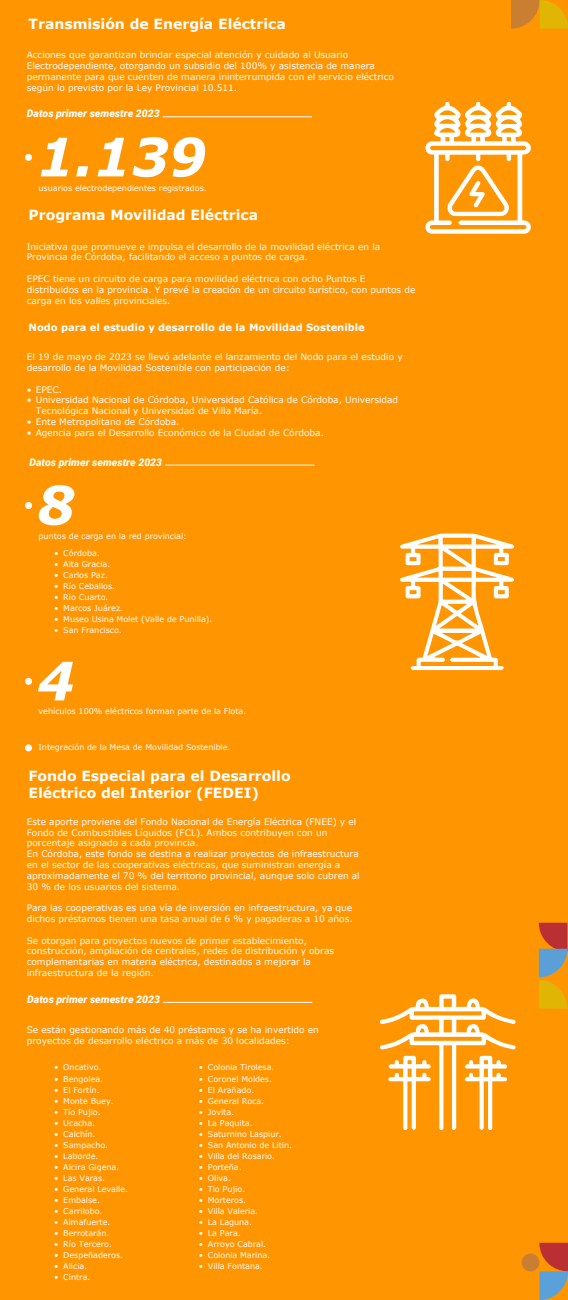
<style>
.page{position:relative;width:568px;height:1300px;background:#fff}
.page>*{position:absolute;margin:0;border:0;box-sizing:border-box;transform-origin:0 0}
.t1{font:italic 700 53px "Verdana";color:#fff}
.t2{font:700 14px/16.8px "Verdana";color:#fff}
.t3{font:italic 900 10.5px "Roboto";color:#fff}
.t4{font:700 10px "Verdana";color:#fff}
.t5{font:9px/10.8px "Verdana";color:#fff}
.t6{font:8px "Verdana";color:#fff}
</style>
<div class="page">
<div style="left:0;top:0;width:568px;height:1299px;background:#ff9500"></div>
<svg style="left:521px;top:1242px;width:47px;height:57px"></svg>
<svg style="left:511px;top:0;width:57px;height:29px"></svg>
<svg style="left:539px;top:922px;width:28px;height:86px"></svg>
<div style="left:25px;top:154px;width:7px;height:7px;background:#fff;border-radius:50%"></div>
<div style="left:25px;top:502px;width:7px;height:7px;background:#fff;border-radius:50%"></div>
<div style="left:25px;top:677px;width:7px;height:8px;background:#fff;border-radius:50%"></div>
<div style="left:25px;top:744px;width:7px;height:7px;background:#fff;border-radius:50%"></div>
<hr style="left:165px;top:464px;width:149px;height:1px;background:#fff">
<hr style="left:163px;top:1001px;width:149px;height:1px;background:#fff">
<hr style="left:163px;top:116px;width:149px;height:1px;background:#fff">
<svg style="left:425px;top:102px;width:106px;height:132px"></svg>
<svg style="left:400px;top:533px;width:114px;height:137px"></svg>
<svg style="left:380px;top:994px;width:136px;height:136px"></svg>
<h2 class="t2" style="left:29px;top:15px;width:259px">Transmisión de Energía Eléctrica</h2>
<p class="t5" style="left:27px;top:50px;width:369px">Acciones que garantizan brindar especial atención y cuidado al Usuario Electrodependiente, otorgando un subsidio del 100% y asistencia de manera permanente para que cuenten de manera ininterrumpida con el servicio eléctrico según lo previsto por la Ley Provincial 10.511.</p>
<p class="t3" style="left:27px;top:106px;width:134px">Datos primer semestre 2023</p>
<h1 class="t1" style="left:37px;top:120px;width:171px">1.139</h1>
<p class="t6" style="left:39px;top:182px;width:170px">usuarios electrodependientes registrados.</p>
<h2 class="t2" style="left:29px;top:206px;width:231px">Programa Movilidad Eléctrica</h2>
<p class="t5" style="left:27px;top:241px;width:355px">Iniciativa que promueve e impulsa el desarrollo de la movilidad eléctrica en la<br>Provincia de Córdoba, facilitando el acceso a puntos de carga.</p>
<p class="t5" style="left:27px;top:273px;width:390px">EPEC tiene un circuito de carga para movilidad eléctrica con ocho Puntos E distribuidos en la provincia. Y prevé la creación de un circuito turístico, con puntos de carga en los valles provinciales.</p>
<p class="t4" style="left:29px;top:320px;width:338px">Nodo para el estudio y desarrollo de la Movilidad Sostenible</p>
<p class="t5" style="left:27px;top:351px;width:377px">El 19 de mayo de 2023 se llevó adelante el lanzamiento del Nodo para el estudio y desarrollo de la Movilidad Sostenible con participación de:</p>
<p class="t5" style="left:27px;top:384px;width:37px">• EPEC.</p>
<p class="t5" style="left:36px;top:394px;width:364px;text-indent:-9px">• Universidad Nacional de Córdoba, Universidad Católica de Córdoba, Universidad<br>Tecnológica Nacional y Universidad de Villa María.</p>
<p class="t5" style="left:27px;top:416px;width:154px">• Ente Metropolitano de Córdoba.</p>
<p class="t5" style="left:27px;top:427px;width:299px">• Agencia para el Desarrollo Económico de la Ciudad de Córdoba.</p>
<p class="t3" style="left:29px;top:454px;width:134px">Datos primer semestre 2023</p>
<h1 class="t1" style="left:37px;top:467px;width:39px">8</h1>
<p class="t6" style="left:39px;top:530px;width:150px">puntos de carga en la red provincial:</p>
<p class="t6" style="left:54px;top:547px;width:47px">• Córdoba.</p>
<p class="t6" style="left:54px;top:558px;width:57px">• Alta Gracia.</p>
<p class="t6" style="left:54px;top:569px;width:55px">• Carlos Paz.</p>
<p class="t6" style="left:54px;top:580px;width:62px">• Río Ceballos.</p>
<p class="t6" style="left:54px;top:591px;width:56px">• Río Cuarto.</p>
<p class="t6" style="left:54px;top:602px;width:70px">• Marcos Juárez.</p>
<p class="t6" style="left:54px;top:613px;width:160px">• Museo Usina Molet (Valle de Punilla).</p>
<p class="t6" style="left:54px;top:624px;width:69px">• San Francisco.</p>
<h1 class="t1" style="left:37px;top:643px;width:39px">4</h1>
<p class="t6" style="left:39px;top:706px;width:209px">vehículos 100% eléctricos forman parte de la Flota.</p>
<p class="t6" style="left:39px;top:741px;width:193px">Integración de la Mesa de Movilidad Sostenible.</p>
<h2 class="t2" style="left:29px;top:767px;width:264px">Fondo Especial para el Desarrollo<br>Eléctrico del Interior (FEDEI)</h2>
<p class="t5" style="left:27px;top:816px;width:334px">Este aporte proviene del Fondo Nacional de Energía Eléctrica (FNEE) y el Fondo de Combustibles Líquidos (FCL). Ambos contribuyen con un porcentaje asignado a cada provincia.<br>En Córdoba, este fondo se destina a realizar proyectos de infraestructura en el sector de las cooperativas eléctricas, que suministran energía a aproximadamente el 70 % del territorio provincial, aunque solo cubren al 30 % de los usuarios del sistema.</p>
<p class="t5" style="left:27px;top:902px;width:327px">Para las cooperativas es una vía de inversión en infraestructura, ya que dichos préstamos tienen una tasa anual de 6 % y pagaderas a 10 años.</p>
<p class="t5" style="left:27px;top:934px;width:309px">Se otorgan para proyectos nuevos de primer establecimiento, construcción, ampliación de centrales, redes de distribución y obras complementarias en materia eléctrica, destinados a mejorar la infraestructura de la región.</p>
<p class="t3" style="left:27px;top:991px;width:134px">Datos primer semestre 2023</p>
<p class="t5" style="left:27px;top:1024px;width:294px">Se están gestionando más de 40 préstamos y se ha invertido en proyectos de desarrollo eléctrico a más de 30 localidades:</p>
<p class="t6" style="left:54px;top:1062px;width:49px">• Oncativo.</p>
<p class="t6" style="left:54px;top:1073px;width:50px">• Bengolea.</p>
<p class="t6" style="left:54px;top:1084px;width:47px">• El Fortín.</p>
<p class="t6" style="left:54px;top:1095px;width:61px">• Monte Buey.</p>
<p class="t6" style="left:54px;top:1106px;width:48px">• Tío Pujio.</p>
<p class="t6" style="left:54px;top:1117px;width:42px">• Ucacha.</p>
<p class="t6" style="left:54px;top:1128px;width:42px">• Calchín.</p>
<p class="t6" style="left:54px;top:1139px;width:55px">• Sampacho.</p>
<p class="t6" style="left:54px;top:1150px;width:46px">• Laborde.</p>
<p class="t6" style="left:54px;top:1161px;width:66px">• Alcira Gigena.</p>
<p class="t6" style="left:54px;top:1172px;width:52px">• Las Varas.</p>
<p class="t6" style="left:54px;top:1183px;width:75px">• General Levalle.</p>
<p class="t6" style="left:54px;top:1194px;width:47px">• Embalse.</p>
<p class="t6" style="left:54px;top:1205px;width:50px">• Carrilobo.</p>
<p class="t6" style="left:54px;top:1216px;width:58px">• Almafuerte.</p>
<p class="t6" style="left:54px;top:1227px;width:57px">• Berrotarán.</p>
<p class="t6" style="left:54px;top:1238px;width:59px">• Río Tercero.</p>
<p class="t6" style="left:54px;top:1249px;width:70px">• Despeñaderos.</p>
<p class="t6" style="left:54px;top:1260px;width:34px">• Alicia.</p>
<p class="t6" style="left:54px;top:1271px;width:38px">• Cintra.</p>
<p class="t6" style="left:199px;top:1062px;width:77px">• Colonia Tirolesa.</p>
<p class="t6" style="left:199px;top:1073px;width:75px">• Coronel Moldes.</p>
<p class="t6" style="left:199px;top:1084px;width:57px">• El Arañado.</p>
<p class="t6" style="left:199px;top:1095px;width:67px">• General Roca.</p>
<p class="t6" style="left:199px;top:1106px;width:37px">• Jovita.</p>
<p class="t6" style="left:199px;top:1117px;width:55px">• La Paquita.</p>
<p class="t6" style="left:199px;top:1128px;width:84px">• Saturnino Laspiur.</p>
<p class="t6" style="left:199px;top:1139px;width:95px">• San Antonio de Litin.</p>
<p class="t6" style="left:199px;top:1150px;width:78px">• Villa del Rosario.</p>
<p class="t6" style="left:199px;top:1161px;width:44px">• Porteña.</p>
<p class="t6" style="left:199px;top:1172px;width:34px">• Oliva.</p>
<p class="t6" style="left:199px;top:1183px;width:48px">• Tio Pujio.</p>
<p class="t6" style="left:199px;top:1194px;width:49px">• Morteros.</p>
<p class="t6" style="left:199px;top:1205px;width:61px">• Villa Valeria.</p>
<p class="t6" style="left:199px;top:1216px;width:55px">• La Laguna.</p>
<p class="t6" style="left:199px;top:1227px;width:43px">• La Para.</p>
<p class="t6" style="left:199px;top:1238px;width:69px">• Arroyo Cabral.</p>
<p class="t6" style="left:199px;top:1249px;width:73px">• Colonia Marina.</p>
<p class="t6" style="left:199px;top:1260px;width:65px">• Villa Fontana.</p>
</div>
